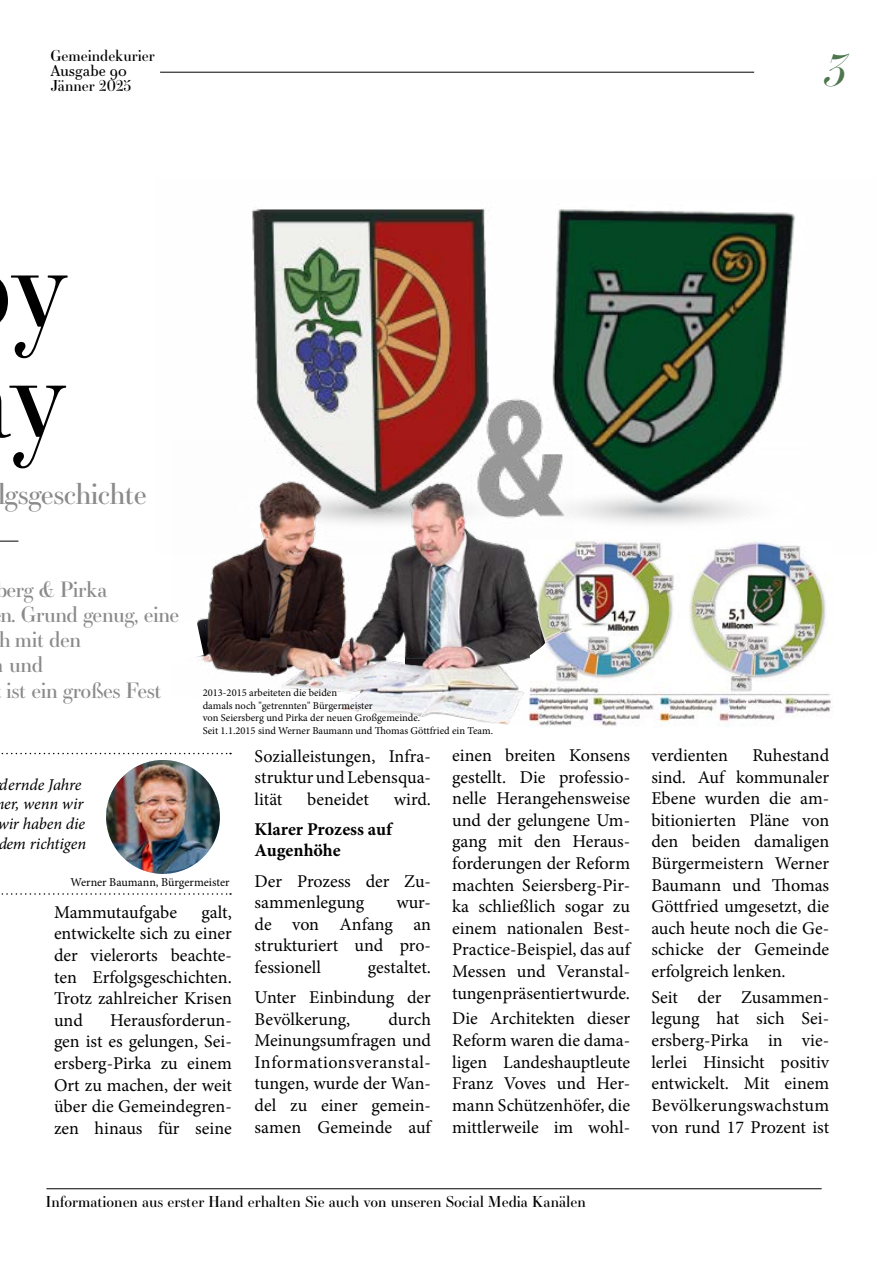
<style>
.page{position:relative;width:893px;height:1263px;background:#fff}
.page>*{position:absolute;margin:0;border:0;box-sizing:border-box;transform-origin:0 0}
.t1{font:118.2px/110.1px "Essonnes Display";color:#000}
.t2{font:italic 43.5px "Essonnes Headline";color:#4e774f}
.t3{font:28.05px "Essonnes Display";letter-spacing:-.02em;color:#8b8a8a}
.t4{font:21px "Essonnes Display";letter-spacing:-.02em;color:#8b8a8a}
.t5{font:18px/21.6px "Minion Pro";color:#000;text-align:justify}
.t6{font:700 18px/21.6px "Minion Pro";color:#000}
.t7{font:italic 16.5px/19.8px "Minion Pro";letter-spacing:-.005em;color:#000}
.t8{font:15px "Essonnes Display";color:#000}
.t9{font:15px "Essonnes Text";color:#000}
.t10{font:12px "Minion Pro";letter-spacing:-.005em;color:#000}
.t11{font:10.5px "Minion Pro";color:#000}
</style>
<div class="page">
<hr style="left:160px;top:72px;width:594px;height:1px;background:#000">
<hr style="left:46px;top:1188px;width:776px;height:1px;background:#000">
<svg style="left:1px;top:753px;width:230px;height:1px"></svg>
<svg style="left:1px;top:893px;width:230px;height:2px"></svg>
<img style="left:106px;top:760px;width:114px;height:114px;border-radius:57px">
<svg style="left:0;top:541px;width:18px;height:1px"></svg>
<img style="left:252px;top:208px;width:543px;height:315px">
<img style="left:200px;top:440px;width:374px;height:285px">
<svg style="left:197px;top:619px;width:7px;height:43px"></svg>
<img style="left:528px;top:539px;width:305px;height:188px">
<p class="t8" style="left:50px;top:45px;width:106px">Gemeindekurier</p>
<p class="t9" style="left:50px;top:60px;width:78px">Ausgabe 90</p>
<p class="t8" style="left:50px;top:75px;width:82px">Jänner 2025</p>
<h2 class="t2" style="left:824px;top:39px;width:23px">3</h2>
<h1 class="t1" style="left:9px;top:225px;width:60px">y y</h1>
<h3 class="t3" style="left:-3px;top:474px;width:151px">lgsgeschichte</h3>
<p class="t4" style="left:-5px;top:574px;width:114px">berg &amp; Pirka</p>
<p class="t4" style="left:0;top:600px;width:181px">n. Grund genug, eine</p>
<p class="t4" style="left:-2px;top:625px;width:85px">h mit den</p>
<p class="t4" style="left:9px;top:650px;width:35px">und</p>
<p class="t4" style="left:6px;top:675px;width:157px">ist ein großes Fest</p>
<p class="t11" style="left:203px;top:685px;width:136px">2013-2015 arbeiteten die beiden</p>
<p class="t11" style="left:203px;top:698px;width:172px">damals noch "getrennten" Bürgermeister</p>
<p class="t11" style="left:203px;top:711px;width:219px">von Seiersberg und Pirka der neuen Großgemeinde.</p>
<p class="t11" style="left:203px;top:723px;width:292px">Seit 1.1.2015 sind Werner Baumann und Thomas Göttfried ein Team.</p>
<p class="t7" style="left:-4px;top:774px;width:92px">dernde Jahre ner, wenn wir wir haben die dem richtigen</p>
<p class="t10" style="left:71px;top:874px;width:160px">Werner Baumann, Bürgermeister</p>
<p class="t5" style="left:54px;top:901px;width:179px;text-indent:147px">galt, entwickelte sich zu einer der vielerorts beachte&shy;ten Erfolgsgeschichten.<br>Trotz zahlreicher Krisen und</p>
<p class="t5" style="left:54px;top:901px;width:125px">Mammutaufgabe</p>
<p class="t5" style="left:54px;top:1009px;width:179px;text-indent:56px">Herausforderun&shy;gen ist es gelungen, Sei&shy;ersberg-Pirka zu einem Ort zu machen, der weit über die Gemeindegren&shy;zen hinaus für seine</p>
<p class="t5" style="left:255px;top:745px;width:178px">Sozialleistungen, Infra&shy;struktur und Lebensqua&shy;lität</p>
<p class="t5" style="left:307px;top:788px;width:63px">beneidet</p>
<p class="t5" style="left:394px;top:788px;width:39px">wird.</p>
<p class="t6" style="left:255px;top:818px;width:139px">Klarer Prozess auf<br>Augenhöhe</p>
<p class="t5" style="left:255px;top:870px;width:178px">Der Prozess der Zu&shy;sammenlegung</p>
<p class="t5" style="left:255px;top:892px;width:178px;text-indent:142px">wur&shy;de von Anfang an strukturiert und pro&shy;fessionell</p>
<p class="t5" style="left:368px;top:956px;width:64px">gestaltet.</p>
<p class="t5" style="left:255px;top:986px;width:178px">Unter Einbindung der<br>Bevölkerung,</p>
<p class="t5" style="left:255px;top:1008px;width:178px;text-indent:134px">durch Meinungsumfragen und Informationsveranstal&shy;tungen, wurde der Wan&shy;del zu einer gemein&shy;samen Gemeinde auf</p>
<p class="t5" style="left:452px;top:744px;width:179px">einen breiten Konsens gestellt. Die professio&shy;nelle Herangehensweise und der gelungene Um&shy;gang mit den Heraus&shy;forderungen der Reform machten Seiersberg-Pir&shy;ka schließlich sogar zu einem nationalen Best-Practice-Beispiel, das auf Messen und Veranstal&shy;tungen präsentiert wurde.</p>
<p class="t5" style="left:452px;top:1008px;width:179px">Die Architekten dieser Reform waren die dama&shy;ligen Landeshauptleute Franz Voves und Her&shy;mann Schützenhöfer, die mittlerweile im wohl-</p>
<p class="t5" style="left:651px;top:744px;width:78px">verdienten</p>
<p class="t5" style="left:651px;top:744px;width:179px;text-indent:101px">Ruhestand sind. Auf kommunaler Ebene wurden die am&shy;bitionierten Pläne von den beiden damaligen Bürgermeistern Werner Baumann und Thomas Göttfried umgesetzt, die auch heute noch die Ge&shy;schicke der Gemeinde erfolgreich lenken.</p>
<p class="t5" style="left:651px;top:986px;width:179px">Seit der Zusammen&shy;legung hat sich Sei&shy;ersberg-Pirka in vie&shy;lerlei Hinsicht positiv entwickelt. Mit einem Bevölkerungswachstum von rund 17 Prozent ist</p>
<p class="t8" style="left:46px;top:1191px;width:541px">Informationen aus erster Hand erhalten Sie auch von unseren Social Media Kanälen</p>
</div>
